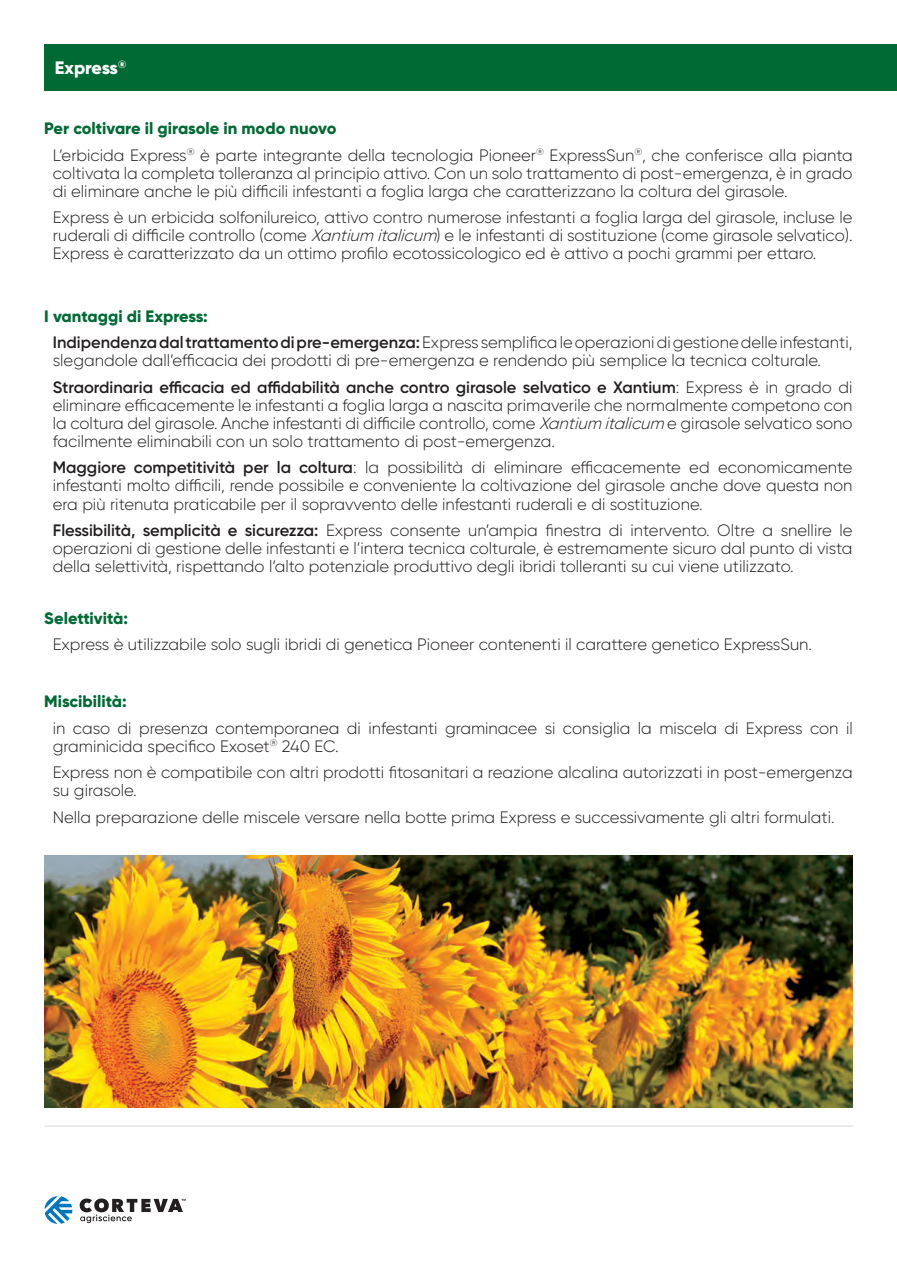
<style>
.page{position:relative;width:897px;height:1267px;background:#fff}
.page>*{position:absolute;margin:0;border:0;box-sizing:border-box;transform-origin:0 0}
.t1{font:800 18px "Gilroy";letter-spacing:-.01em;color:#fff}
.t2{font:300 16.5px/18px "Gilroy";color:#231f20}
.t3{font:800 16.5px "Gilroy";color:#006a35}
.s1{font-weight:800;color:#006a35}
.s2{font-style:italic}
.s3{font-weight:600}
</style>
<div class="page">
<div style="left:44px;top:44px;width:852px;height:46px;background:#006a35"></div>
<hr style="left:44px;top:1125px;width:808px;height:1px;background:#e2e4e2">
<img style="left:44px;top:855px;width:808px;height:252px">
<svg style="left:44px;top:1196px;width:28px;height:27px"></svg>
<svg style="left:80px;top:1198px;width:106px;height:24px"></svg>
<p class="t1" style="left:55px;top:56px;width:73px">Express<sup>®</sup></p>
<p class="t2" style="left:53px;top:115px;width:801px;line-height:26.5px;text-indent:-8px"><span class="s1">Per coltivare il girasole in modo nuovo<br></span>L’erbicida Express<sup>®</sup> è parte integrante della tecnologia Pioneer<sup>®</sup> ExpressSun<sup>®</sup>, che conferisce alla pianta</p>
<p class="t2" style="left:53px;top:164px;width:801px">coltivata la completa tolleranza al principio attivo. Con un solo trattamento di post-emergenza, è in grado di eliminare anche le più difficili infestanti a foglia larga che caratterizzano la coltura del girasole.</p>
<p class="t2" style="left:53px;top:208px;width:801px;text-align:justify">Express è un erbicida solfonilureico, attivo contro numerose infestanti a foglia larga del girasole, incluse le ruderali di difficile controllo (come <span class="s2">Xantium italicum</span>) e le infestanti di sostituzione (come girasole selvatico).<br>Express è caratterizzato da un ottimo profilo ecotossicologico ed è attivo a pochi grammi per ettaro.</p>
<p class="t2" style="left:53px;top:303px;width:801px;line-height:26.5px;text-indent:-8px"><span class="s1">I vantaggi di Express:<br></span><span class="s3">Indipendenza dal trattamento di pre-emergenza:</span> Express semplifica le operazioni di gestione delle infestanti,</p>
<p class="t2" style="left:53px;top:347px;width:801px;line-height:26.5px">slegandole dall’efficacia dei prodotti di pre-emergenza e rendendo più semplice la tecnica colturale.<br><span class="s3">Straordinaria efficacia ed affidabilità anche contro girasole selvatico e Xantium</span>: Express è in grado di</p>
<p class="t2" style="left:53px;top:396px;width:801px;text-align:justify">eliminare efficacemente le infestanti a foglia larga a nascita primaverile che normalmente competono con la coltura del girasole. Anche infestanti di difficile controllo, come <span class="s2">Xantium italicum</span> e girasole selvatico sono facilmente eliminabili con un solo trattamento di post-emergenza.</p>
<p class="t2" style="left:53px;top:458px;width:801px;text-align:justify"><span class="s3">Maggiore competitività per la coltura</span>: la possibilità di eliminare efficacemente ed economicamente infestanti molto difficili, rende possibile e conveniente la coltivazione del girasole anche dove questa non era più ritenuta praticabile per il sopravvento delle infestanti ruderali e di sostituzione.</p>
<p class="t2" style="left:53px;top:521px;width:801px;text-align:justify"><span class="s3">Flessibilità, semplicità e sicurezza:</span> Express consente un’ampia finestra di intervento. Oltre a snellire le operazioni di gestione delle infestanti e l’intera tecnica colturale, è estremamente sicuro dal punto di vista della selettività, rispettando l’alto potenziale produttivo degli ibridi tolleranti su cui viene utilizzato.</p>
<p class="t3" style="left:44px;top:607px;width:85px">Selettività:</p>
<p class="t2" style="left:53px;top:635px;width:760px">Express è utilizzabile solo sugli ibridi di genetica Pioneer contenenti il carattere genetico ExpressSun.</p>
<p class="t3" style="left:44px;top:690px;width:84px">Miscibilità:</p>
<p class="t2" style="left:53px;top:718px;width:801px">in caso di presenza contemporanea di infestanti graminacee si consiglia la miscela di Express con il graminicida specifico Exoset<sup>®</sup> 240 EC.</p>
<p class="t2" style="left:53px;top:763px;width:801px">Express non è compatibile con altri prodotti fitosanitari a reazione alcalina autorizzati in post-emergenza su girasole.</p>
<p class="t2" style="left:53px;top:807px;width:783px">Nella preparazione delle miscele versare nella botte prima Express e successivamente gli altri formulati.</p>
</div>
